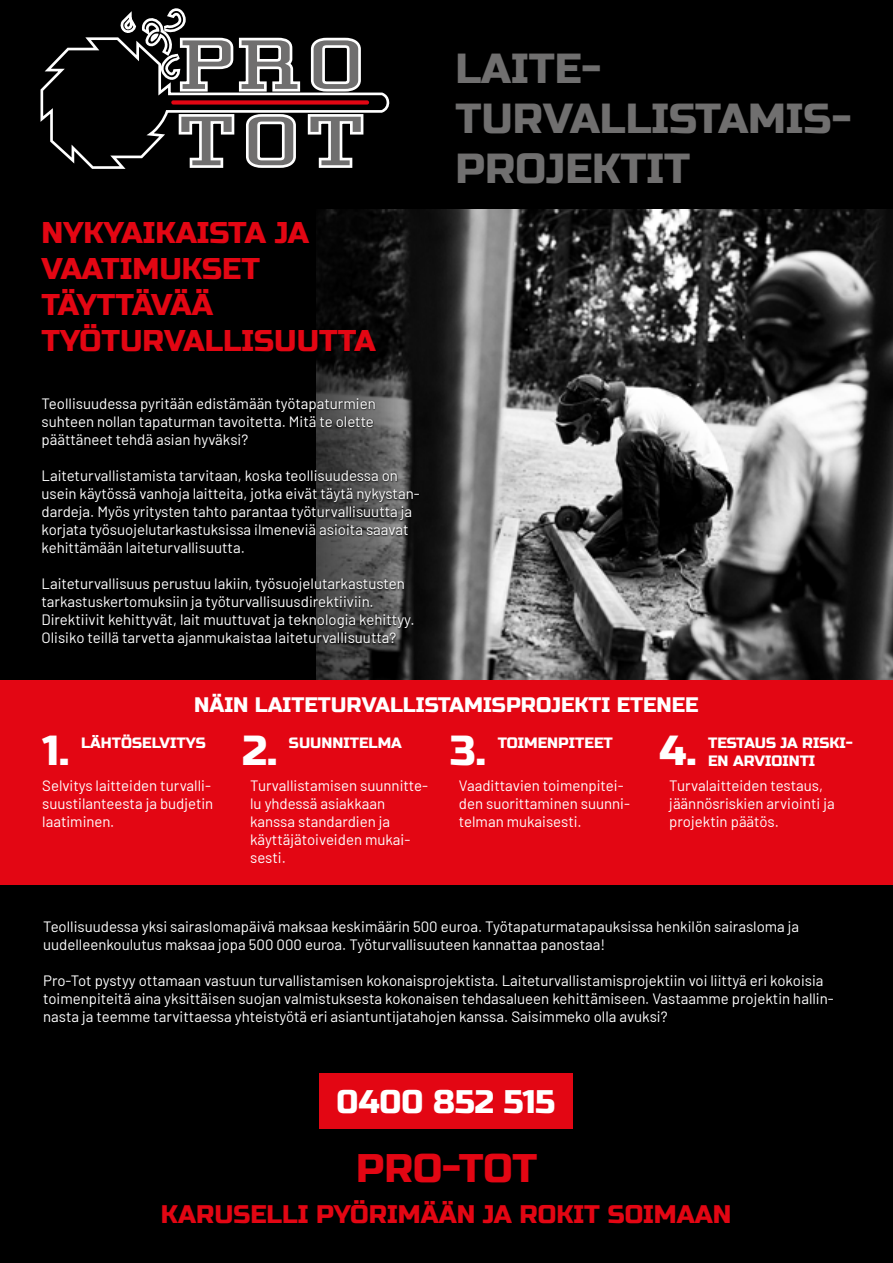
<style>
.page{position:relative;width:893px;height:1263px;background:#000}
.page>*{position:absolute;margin:0;border:0;box-sizing:border-box;transform-origin:0 0}
.t1{font:42px/50.4px "Russo One";color:#706f6f}
.t2{font:42px "Russo One";color:#fff}
.t3{font:39.9px "Russo One";color:#e30613}
.t4{font:32.7px "Russo One";color:#fff}
.t5{font:30px/36px "Russo One";color:#e30613}
.t6{font:25.35px "Russo One";color:#e30613}
.t7{font:21px "Russo One";color:#fff}
.t8{font:15px/18px "Barlow";color:#fff}
.t9{font:15px/18px "Russo One";color:#fff}
</style>
<div class="page">
<img style="left:451px;top:209px;width:442px;height:471px">
<div style="left:0;top:680px;width:893px;height:205px;background:#e30613"></div>
<svg style="left:316px;top:209px;width:135px;height:471px"></svg>
<div style="left:319px;top:1073px;width:254px;height:56px;background:#e30613"></div>
<svg style="left:43px;top:8px;width:344px;height:161px"></svg>
<img style="left:316px;top:217px;width:113px;height:449px">
<h3 class="t5" style="left:41px;top:216px;width:336px">NYKYAIKAISTA JA<br>VAATIMUKSET<br>TÄYTTÄVÄÄ<br>TYÖTURVALLISUUTTA</h3>
<p class="t8" style="left:41px;top:393px;width:336px;text-align:justify">Teollisuudessa pyritään edistämään työtapaturmien suhteen nollan tapaturman tavoitetta. Mitä te olette päättäneet tehdä asian hyväksi?</p>
<p class="t8" style="left:41px;top:465px;width:380px">Laiteturvallistamista tarvitaan, koska teollisuudessa on usein käytössä vanhoja laitteita, jotka eivät täytä nykystan&shy;dardeja. Myös yritysten tahto parantaa työturvallisuutta ja korjata työsuojelutarkastuksissa ilmeneviä asioita saavat kehittämään laiteturvallisuutta.</p>
<p class="t8" style="left:41px;top:573px;width:375px">Laiteturvallisuus perustuu lakiin, työsuojelutarkastusten tarkastuskertomuksiin ja työturvallisuusdirektiiviin.<br>Direktiivit kehittyvät, lait muuttuvat ja teknologia kehittyy.<br>Olisiko teillä tarvetta ajanmukaistaa laiteturvallisuutta?</p>
<h1 class="t1" style="left:455px;top:44px;width:398px">LAITE-<br>TURVALLISTAMIS-<br>PROJEKTIT</h1>
<h3 class="t7" style="left:194px;top:692px;width:506px">NÄIN LAITETURVALLISTAMISPROJEKTI ETENEE</h3>
<h1 class="t2" style="left:42px;top:726px;width:29px">1.</h1>
<p class="t9" style="left:81px;top:734px;width:126px">LÄHTÖSELVITYS</p>
<p class="t8" style="left:42px;top:775px;width:173px">Selvitys laitteiden turvalli&shy;suustilanteesta ja budjetin laatiminen.</p>
<h1 class="t2" style="left:242px;top:726px;width:36px">2.</h1>
<p class="t9" style="left:289px;top:734px;width:114px">SUUNNITELMA</p>
<p class="t8" style="left:250px;top:775px;width:179px">Turvallistamisen suunnitte&shy;lu yhdessä asiakkaan kanssa standardien ja käyttäjätoiveiden mukai&shy;sesti.</p>
<h1 class="t2" style="left:450px;top:726px;width:37px">3.</h1>
<p class="t9" style="left:498px;top:734px;width:117px">TOIMENPITEET</p>
<p class="t8" style="left:459px;top:775px;width:173px">Vaadittavien toimenpitei&shy;den suorittaminen suunni&shy;telman mukaisesti.</p>
<h1 class="t2" style="left:659px;top:726px;width:39px">4.</h1>
<p class="t9" style="left:708px;top:734px;width:146px">TESTAUS JA RISKI-<br>EN ARVIOINTI</p>
<p class="t8" style="left:669px;top:775px;width:167px">Turvalaitteiden testaus, jäännösriskien arviointi ja projektin päätös.</p>
<p class="t8" style="left:43px;top:917px;width:758px">Teollisuudessa yksi sairaslomapäivä maksaa keskimäärin 500 euroa. Työtapaturmatapauksissa henkilön sairasloma ja uudelleenkoulutus maksaa jopa 500 000 euroa. Työturvallisuuteen kannattaa panostaa!</p>
<p class="t8" style="left:43px;top:971px;width:792px">Pro-Tot pystyy ottamaan vastuun turvallistamisen kokonaisprojektista. Laiteturvallistamisprojektiin voi liittyä eri kokoisia toimenpiteitä aina yksittäisen suojan valmistuksesta kokonaisen tehdasalueen kehittämiseen. Vastaamme projektin hallin&shy;nasta ja teemme tarvittaessa yhteistyötä eri asiantuntijatahojen kanssa. Saisimmeko olla avuksi?</p>
<h3 class="t4" style="left:336px;top:1083px;width:220px">0400 852 515</h3>
<h2 class="t3" style="left:356px;top:1145px;width:183px">PRO-TOT</h2>
<h3 class="t6" style="left:161px;top:1200px;width:572px">KARUSELLI PYÖRIMÄÄN JA ROKIT SOIMAAN</h3>
</div>
